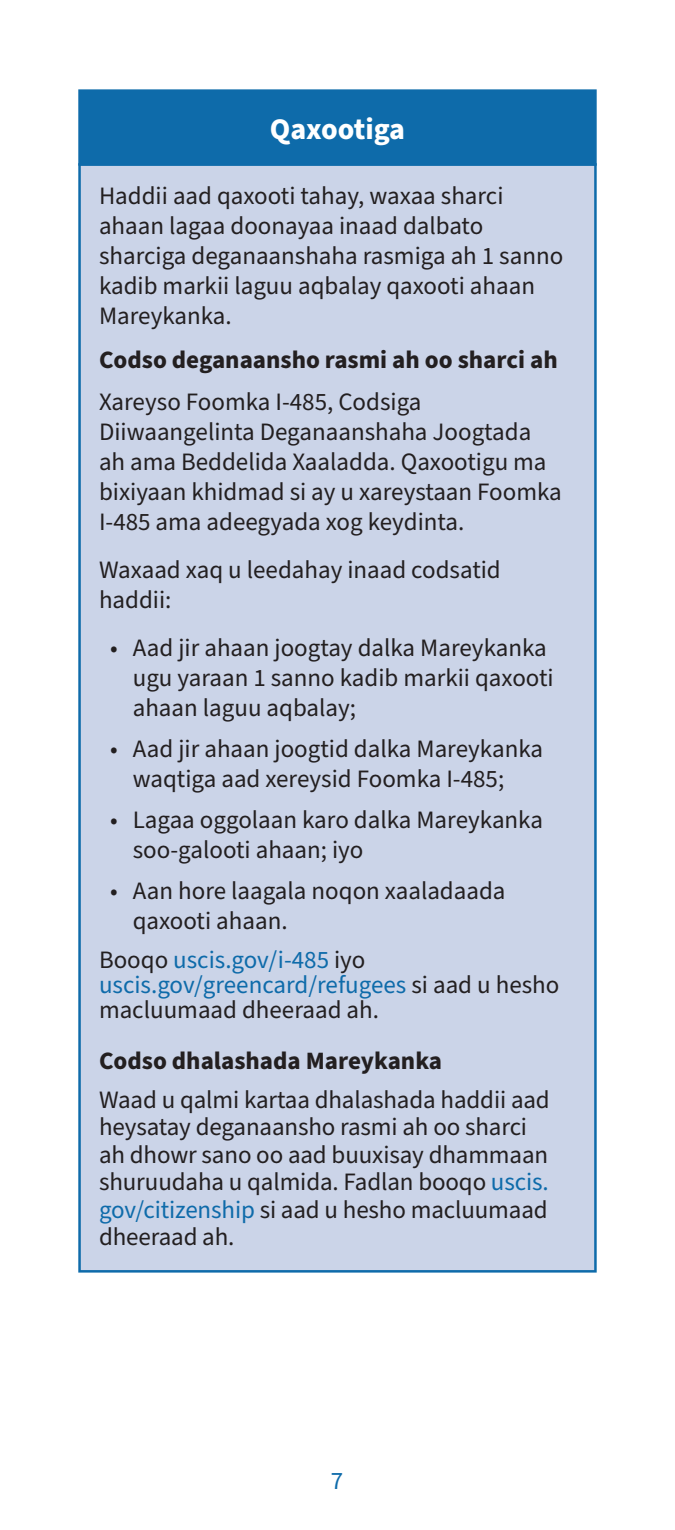
<style>
.page{position:relative;width:675px;height:1530px;background:#fff}
.page>*{position:absolute;margin:0;border:0;box-sizing:border-box;transform-origin:0 0}
.t1{font:700 30px "Source Sans Pro";color:#fff}
.Table_text{font:25px/30px "Source Sans Pro";color:#231f20}
.t2{font:700 25px "Source Sans Pro";color:#231f20}
.t3{font:25px "Source Sans Pro";color:#0e6baa}
.s1{color:#231f20}
.s2{color:#0e6baa}
</style>
<div class="page">
<div style="left:78px;top:163px;width:519px;height:1110px;background:#cbd4e8;border:2px solid #0e6baa"></div>
<div style="left:78px;top:89px;width:519px;height:77px;background:#0e6baa;border:2px solid #0e6baa"></div>
<p class="t1" style="left:270px;top:108px;width:137px">Qaxootiga</p>
<p class="Table_text" style="left:99px;top:182px;width:466px">Haddii aad qaxooti tahay, waxaa sharci ahaan lagaa doonayaa inaad dalbato sharciga deganaanshaha rasmiga ah 1 sanno kadib markii laguu aqbalay qaxooti ahaan Mareykanka.</p>
<p class="t2" style="left:99px;top:343px;width:460px">Codso deganaansho rasmi ah oo sharci ah</p>
<p class="Table_text" style="left:99px;top:387px;width:464px">Xareyso Foomka I-485, Codsiga Diiwaangelinta Deganaanshaha Joogtada ah ama Beddelida Xaaladda. Qaxootigu ma bixiyaan khidmad si ay u xareystaan Foomka I-485 ama adeegyada xog keydinta.</p>
<p class="Table_text" style="left:99px;top:555px;width:403px">Waxaad xaq u leedahay inaad codsatid haddii:</p>
<p class="Table_text" style="left:133px;top:633px;width:422px;text-indent:-22px">• Aad jir ahaan joogtay dalka Mareykanka ugu yaraan 1 sanno kadib markii qaxooti ahaan laguu aqbalay;</p>
<p class="Table_text" style="left:133px;top:734px;width:412px;text-indent:-22px">• Aad jir ahaan joogtid dalka Mareykanka waqtiga aad xereysid Foomka I-485;</p>
<p class="Table_text" style="left:133px;top:806px;width:412px;text-indent:-22px">• Lagaa oggolaan karo dalka Mareykanka soo-galooti ahaan; iyo</p>
<p class="Table_text" style="left:133px;top:877px;width:374px;text-indent:-22px">• Aan hore laagala noqon xaaladaada qaxooti ahaan.</p>
<p class="t3" style="left:99px;top:943px;width:268px"><span class="s1">Booqo</span> uscis.gov/i-485 <span class="s1">iyo</span></p>
<p class="Table_text" style="left:99px;top:973px;width:462px;line-height:25px"><span class="s2">uscis.gov/greencard/refugees</span> si aad u hesho macluumaad dheeraad ah.</p>
<p class="t2" style="left:99px;top:1044px;width:345px">Codso dhalashada Mareykanka</p>
<p class="Table_text" style="left:99px;top:1087px;width:452px;line-height:27.5px">Waad u qalmi kartaa dhalashada haddii aad heysatay deganaansho rasmi ah oo sharci ah dhowr sano oo aad buuxisay dhammaan shuruudaha u qalmida. Fadlan booqo <span class="s2">uscis. gov/citizenship</span> si aad u hesho macluumaad dheeraad ah.</p>
<p class="t3" style="left:331px;top:1464px;width:14px">7</p>
</div>
